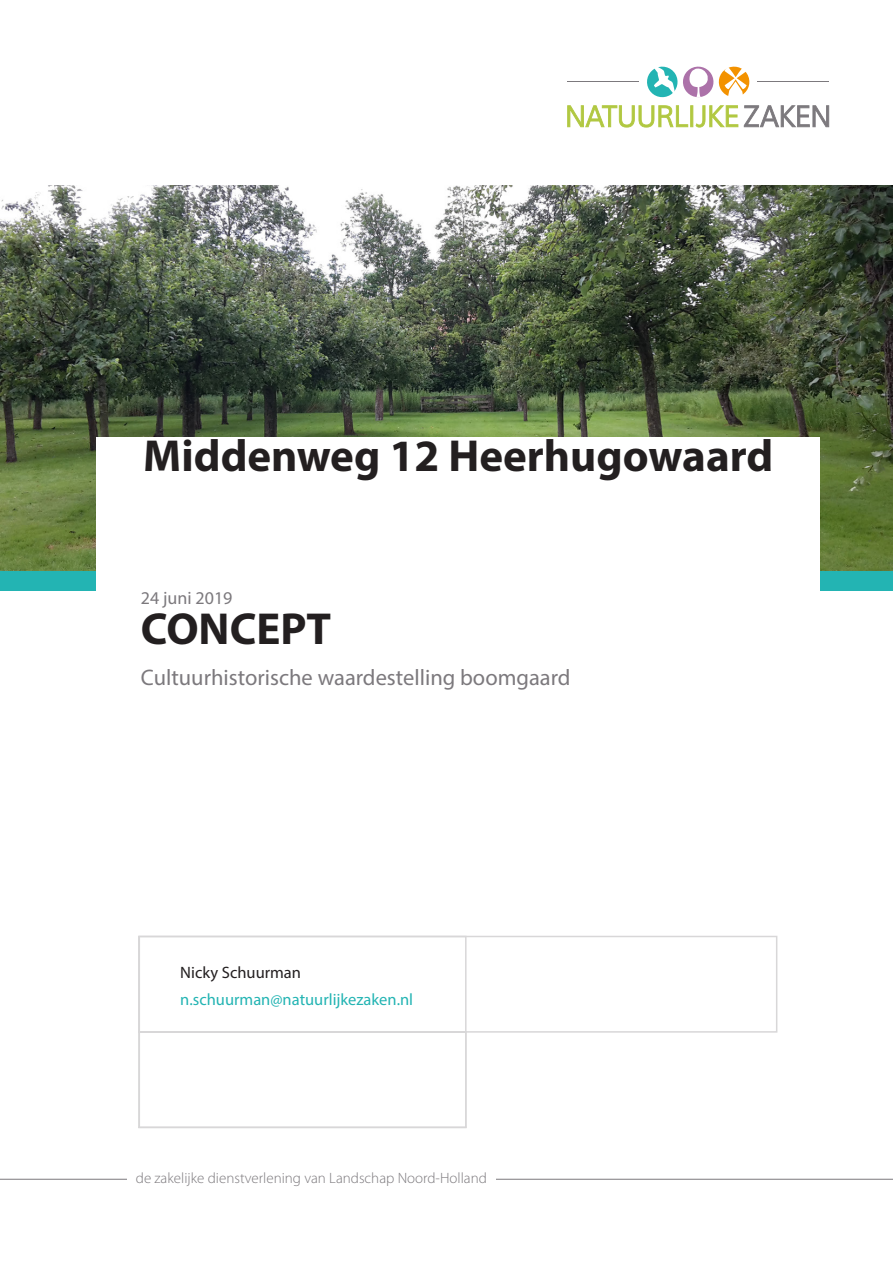
<style>
.page{position:relative;width:893px;height:1263px;background:#fff}
.page>*{position:absolute;margin:0;border:0;box-sizing:border-box;transform-origin:0 0}
.Titelpagina_-_titel{font:700 45px "Myriad Pro";color:#231f20}
.Voorpagina_-_onderti{font:22.5px "Myriad Pro";color:#7c797d}
.Voorpagina_-_datum{font:18px "Myriad Pro";color:#7c797d}
.Voorpagina_-_emailad{font:16.5px "Myriad Pro";color:#23b4b3}
.Voorpagina_-_auteurs{font:16.5px "Myriad Pro";color:#231f20}
.t1{font:300 15px "Myriad Pro";color:#7c797d}
</style>
<div class="page">
<div style="left:0;top:570px;width:893px;height:20px;background:#23b4b3"></div>
<div style="left:97px;top:379px;width:723px;height:334px;background:#fff"></div>
<hr style="left:0;top:1179px;width:893px;height:1px;background:#7c797d">
<hr style="left:757px;top:82px;width:72px;height:1px;background:#7c797d">
<hr style="left:567px;top:82px;width:72px;height:1px;background:#7c797d">
<svg style="left:567px;top:105px;width:171px;height:23px"></svg>
<svg style="left:744px;top:105px;width:85px;height:22px"></svg>
<svg style="left:647px;top:66px;width:103px;height:32px"></svg>
<svg style="left:467px;top:936px;width:310px;height:97px"></svg>
<svg style="left:138px;top:936px;width:329px;height:192px"></svg>
<div style="left:127px;top:1163px;width:368px;height:29px;background:#fff"></div>
<img style="left:0;top:185px;width:893px;height:385px">
<div style="left:97px;top:438px;width:723px;height:142px;background:#fff"></div>
<p class="Titelpagina_-_titel" style="left:143px;top:427px;width:632px">Middenweg 12 Heerhugowaard</p>
<p class="Voorpagina_-_datum" style="left:141px;top:587px;width:93px">24 juni 2019</p>
<p class="Titelpagina_-_titel" style="left:141px;top:600px;width:192px">CONCEPT</p>
<p class="Voorpagina_-_onderti" style="left:141px;top:664px;width:431px">Cultuurhistorische waardestelling boomgaard</p>
<p class="Voorpagina_-_auteurs" style="left:180px;top:962px;width:122px">Nicky Schuurman</p>
<p class="Voorpagina_-_emailad" style="left:180px;top:989px;width:234px">n.schuurman@natuurlijkezaken.nl</p>
<p class="t1" style="left:136px;top:1170px;width:353px">de zakelijke dienstverlening van Landschap Noord-Holland</p>
</div>
